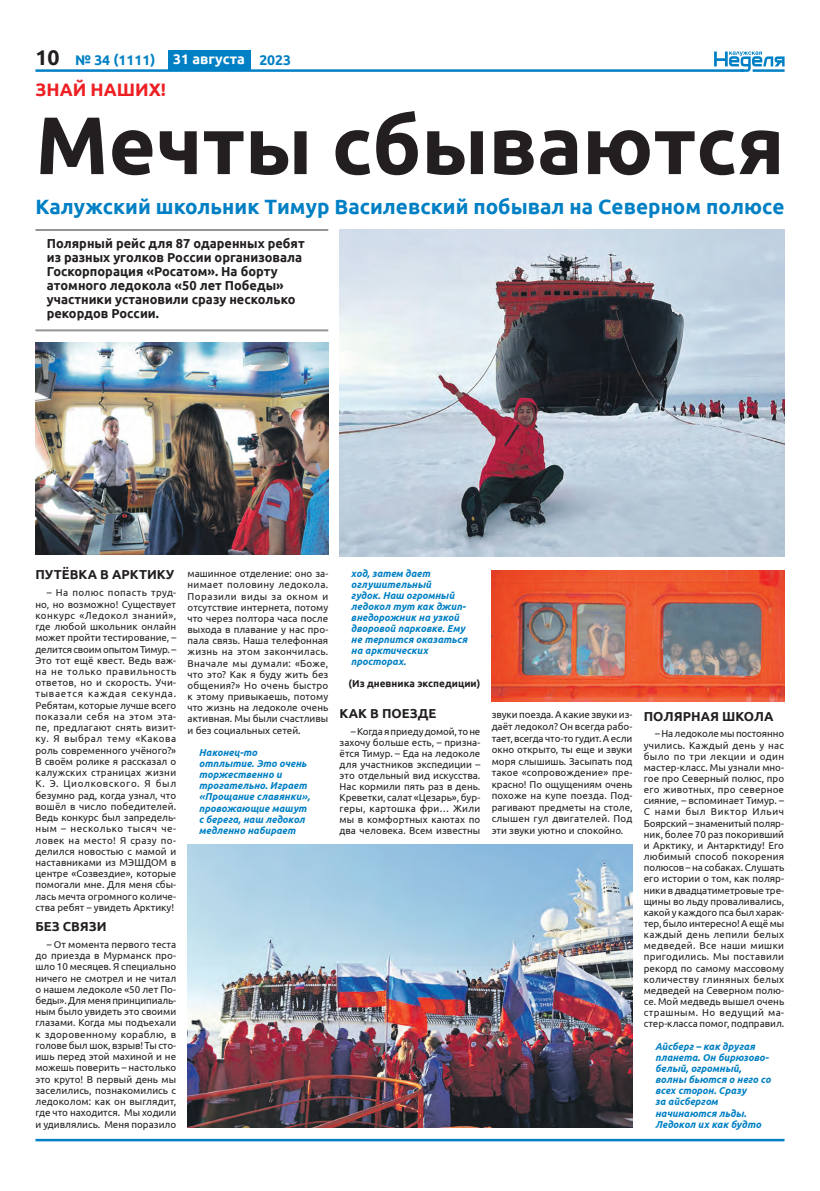
<style>
.page{position:relative;width:820px;height:1191px;background:#fff}
.page>*{position:absolute;margin:0;border:0;box-sizing:border-box;transform-origin:0 0}
._03_Заголовок_большо{font:700 81.4px "Ubuntu";color:#231f20}
.t1{font:700 21.2px "Ubuntu";color:#231f20}
._07_Подзаголовок_мал{font:700 20.7px "Ubuntu";color:#0080c4}
._01_Рубрика{font:700 18px "Ubuntu";color:#ee1f23}
.t2{font:700 14px "Ubuntu";color:#0080c4}
.t3{font:700 14px "Ubuntu";color:#fff}
._08_Лид_с_линиями{font:700 13px/14px "Ubuntu";color:#231f20}
._11_Подзаголовок_в_т{font:700 13px "Ubuntu";color:#231f20}
._10_Основной_текст{font:10px/11.2px "Ubuntu";color:#231f20;text-align:justify}
._15_Врезка_в_фигуру{font:italic 700 10px/11px "Ubuntu";color:#0080c4}
._16_Подпись_автора{font:700 10px "Ubuntu";color:#231f20}
</style>
<div class="page">
<hr style="left:35px;top:1138px;width:749px;height:3px;background:#0080c4">
<svg style="left:714px;top:51px;width:70px;height:21px"></svg>
<hr style="left:35px;top:69px;width:708px;height:3px;background:#0080c4">
<hr style="left:752px;top:69px;width:32px;height:3px;background:#0080c4">
<div style="left:168px;top:50px;width:82px;height:20px;background:#0080c4"></div>
<hr style="left:35px;top:229px;width:293px;height:2px;background:#939598">
<hr style="left:35px;top:329px;width:293px;height:2px;background:#939598">
<img style="left:339px;top:230px;width:445px;height:326px">
<img style="left:35px;top:342px;width:293px;height:212px">
<img style="left:491px;top:570px;width:293px;height:131px">
<img style="left:187px;top:844px;width:445px;height:283px">
<p class="t1" style="left:35px;top:44px;width:26px">10</p>
<p class="t2" style="left:75px;top:51px;width:82px">№ 34 (1111)</p>
<p class="t3" style="left:173px;top:51px;width:73px">31 августа</p>
<p class="t2" style="left:259px;top:51px;width:33px">2023</p>
<p class="_01_Рубрика" style="left:35px;top:78px;width:132px">ЗНАЙ НАШИХ!</p>
<p class="_03_Заголовок_большо" style="left:35px;top:96px;width:750px">Мечты сбываются</p>
<p class="_07_Подзаголовок_мал" style="left:35px;top:194px;width:750px">Калужский школьник Тимур Василевский побывал на Северном полюсе</p>
<p class="_08_Лид_с_линиями" style="left:47px;top:236px;width:259px">Полярный рейс для 87 одаренных ребят из разных уголков России организовала Госкорпорация «Росатом». На борту атомного ледокола «50 лет Победы» участники установили сразу несколько рекордов России.</p>
<p class="_11_Подзаголовок_в_т" style="left:35px;top:567px;width:140px">ПУТЁВКА В АРКТИКУ</p>
<p class="_10_Основной_текст" style="left:35px;top:587px;width:142px;text-indent:11px">– На полюс попасть труд&shy;но, но возможно! Существует конкурс «Ледокол знаний», где любой школьник онлайн может пройти тестирование, – делится своим опытом Тимур. – Это тот ещё квест. Ведь важ&shy;на не только правильность ответов, но и скорость. Учи&shy;тывается каждая секунда.<br>Ребятам, которые лучше всего показали себя на этом эта&shy;пе, предлагают снять визит&shy;ку. Я выбрал тему «Какова роль современного учёного?» В своём ролике я рассказал о калужских страницах жизни К. Э. Циолковского. Я был безумно рад, когда узнал, что вошёл в число победителей.<br>Ведь конкурс был запредель&shy;ным – несколько тысяч че&shy;ловек на место! Я сразу по&shy;делился новостью с мамой и наставниками из МЭШДОМ в центре «Созвездие», которые помогали мне. Для меня сбы&shy;лась мечта огромного количе&shy;ства ребят – увидеть Арктику!</p>
<p class="_11_Подзаголовок_в_т" style="left:35px;top:918px;width:73px">БЕЗ СВЯЗИ</p>
<p class="_10_Основной_текст" style="left:35px;top:938px;width:142px;text-indent:11px">– От момента первого теста до приезда в Мурманск про&shy;шло 10 месяцев. Я специально ничего не смотрел и не читал о нашем ледоколе «50 лет По&shy;беды». Для меня принципиаль&shy;ным было увидеть это своими глазами. Когда мы подъехали к здоровенному кораблю, в голове был шок, взрыв! Ты сто&shy;ишь перед этой махиной и не можешь поверить – настолько это круто! В первый день мы заселились, познакомились с ледоколом: как он выглядит, где что находится. Мы ходили и удивлялись. Меня поразило</p>
<p class="_10_Основной_текст" style="left:187px;top:568px;width:142px">машинное отделение: оно за&shy;нимает половину ледокола.<br>Поразили виды за окном и отсутствие интернета, потому что через полтора часа после выхода в плавание у нас про&shy;пала связь. Наша телефонная жизнь на этом закончилась.<br>Вначале мы думали: «Боже, что это? Как я буду жить без общения?» Но очень быстро к этому привыкаешь, потому что жизнь на ледоколе очень активная. Мы были счастливы и без социальных сетей.</p>
<p class="_15_Врезка_в_фигуру" style="left:199px;top:746px;width:112px">Наконец-то отплытие. Это очень торжественно и трогательно. Играет «Прощание славянки», провожающие машут с берега, наш ледокол медленно набирает</p>
<p class="_15_Врезка_в_фигуру" style="left:351px;top:568px;width:118px">ход, затем дает оглушительный<br>гудок. Наш огромный ледокол тут как джип&shy;внедорожник на узкой дворовой парковке. Ему не терпится оказаться на арктических просторах.</p>
<p class="_16_Подпись_автора" style="left:348px;top:678px;width:133px">(Из дневника экспедиции)</p>
<p class="_11_Подзаголовок_в_т" style="left:339px;top:705px;width:98px">КАК В ПОЕЗДЕ</p>
<p class="_10_Основной_текст" style="left:339px;top:725px;width:142px;text-indent:11px">– Когда я приеду домой, то не захочу больше есть, – призна&shy;ётся Тимур. – Еда на ледоколе для участников экспедиции – это отдельный вид искусства.<br>Нас кормили пять раз в день.<br>Креветки, салат «Цезарь», бур&shy;геры, картошка фри… Жили мы в комфортных каютах по два человека. Всем известны</p>
<p class="_10_Основной_текст" style="left:491px;top:709px;width:142px;line-height:11.5px">звуки поезда. А какие звуки из&shy;даёт ледокол? Он всегда рабо&shy;тает, всегда что-то гудит. А если окно открыто, ты еще и звуки моря слышишь. Засыпать под такое «сопровождение» пре&shy;красно! По ощущениям очень похоже на купе поезда. Под&shy;рагивают предметы на столе, слышен гул двигателей. Под эти звуки уютно и спокойно.</p>
<p class="_11_Подзаголовок_в_т" style="left:643px;top:708px;width:131px">ПОЛЯРНАЯ ШКОЛА</p>
<p class="_10_Основной_текст" style="left:643px;top:728px;width:142px;text-indent:11px">– На ледоколе мы постоянно учились. Каждый день у нас было по три лекции и один мастер-класс. Мы узнали мно&shy;гое про Северный полюс, про его животных, про северное сияние, – вспоминает Тимур. – С нами был Виктор Ильич Боярский – знаменитый поляр&shy;ник, более 70 раз покоривший и Арктику, и Антарктиду! Его любимый способ покорения полюсов – на собаках. Слушать его истории о том, как поляр&shy;ники в двадцатиметровые тре&shy;щины во льду проваливались, какой у каждого пса был харак&shy;тер, было интересно! А ещё мы каждый день лепили белых медведей. Все наши мишки пригодились. Мы поставили рекорд по самому массовому количеству глиняных белых медведей на Северном полю&shy;се. Мой медведь вышел очень страшным. Но ведущий ма&shy;стер-класса помог, подправил.</p>
<p class="_15_Врезка_в_фигуру" style="left:655px;top:1040px;width:117px">Айсберг – как другая планета. Он бирюзово&shy;белый, огромный, волны бьются о него со всех сторон. Сразу<br>за айсбергом начинаются льды.<br>Ледокол их как будто</p>
</div>
